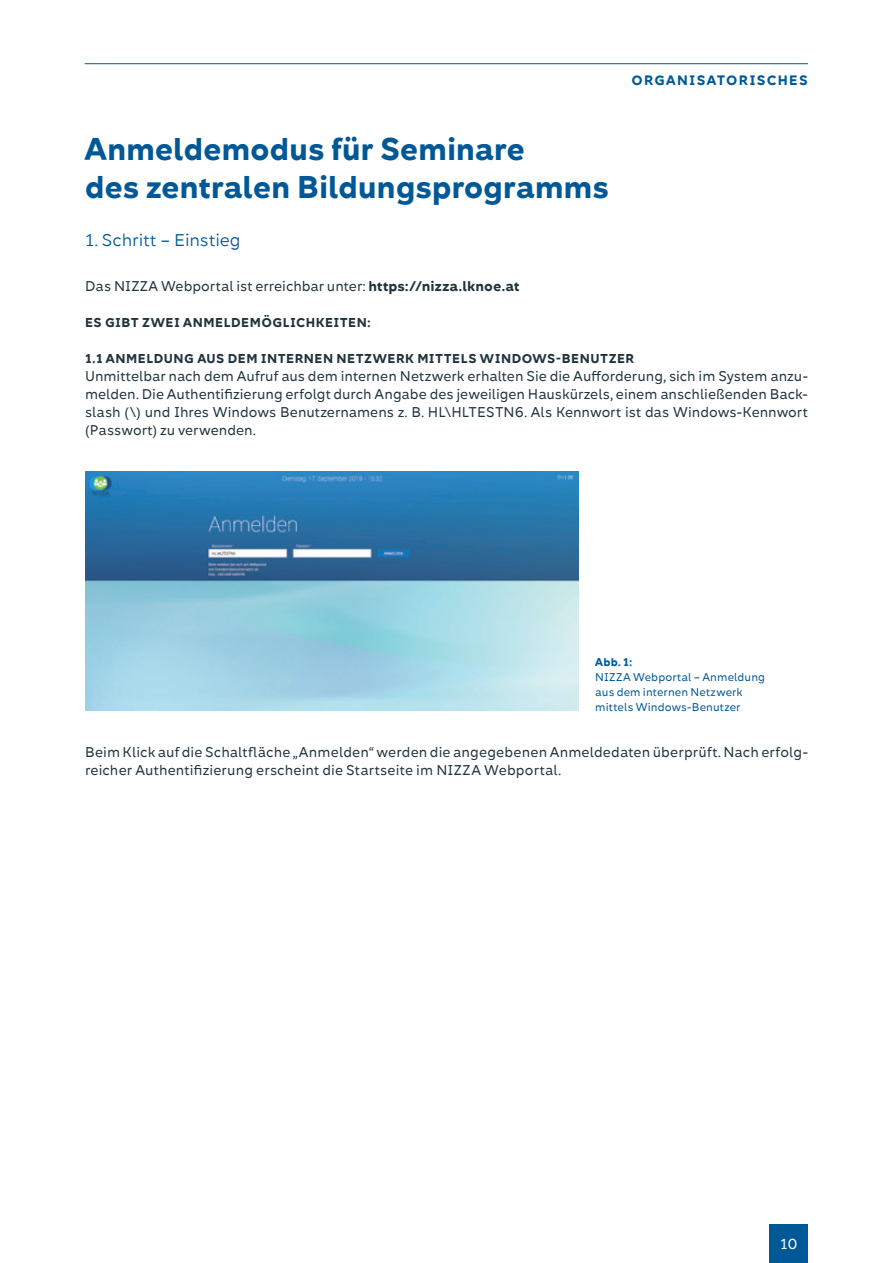
<style>
.page{position:relative;width:893px;height:1263px;background:#fff}
.page>*{position:absolute;margin:0;border:0;box-sizing:border-box;transform-origin:0 0}
.t1{font:800 29.4px/37.8px "Kometa";letter-spacing:-.01em;color:#005996}
.t2{font:16.5px "Kometa";color:#005996}
.t3{font:13.5px "Kometa";color:#fff}
.t4{font:13.2px/18px "Kometa";letter-spacing:.01em;color:#21353f;text-align:justify}
.t5{font:800 12.75px "Kometa";letter-spacing:.1em;color:#005996}
.t6{font:800 12px "Kometa";letter-spacing:.04em;color:#21353f}
.t7{font:10.5px/15px "Kometa";letter-spacing:.01em;color:#005996}
.t8{font:800 10.5px "Kometa";color:#005996}
.s1{font-weight:800}
</style>
<div class="page">
<hr style="left:85px;top:63px;width:723px;height:1px;background:#005996">
<div style="left:770px;top:1225px;width:38px;height:38px;background:#005996"></div>
<img style="left:85px;top:471px;width:493px;height:240px">
<p class="t5" style="left:631px;top:72px;width:68px">Organisa</p>
<p class="t5" style="left:717px;top:72px;width:33px">torisches</p>
<h1 class="t1" style="left:85px;top:130px;width:525px">Anmeldemodus für Seminare<br>des zentralen Bildungsprogramms</h1>
<p class="t2" style="left:85px;top:230px;width:157px">1. Schritt – Einstieg</p>
<p class="t4" style="left:85px;top:277px;width:436px">Das NIZZA Webportal ist erreichbar unter: <span class="s1">https://nizza.lknoe.at</span></p>
<p class="t6" style="left:85px;top:315px;width:287px">ES GIBT ZWEI AN MELDEMÖGLICHKEITEN:</p>
<p class="t6" style="left:85px;top:351px;width:551px">1.1 AN MELDUNG AUS DEM INTERN EN N ETZWERK MITTELS WIN DOWS-BEN UTZER</p>
<p class="t4" style="left:85px;top:367px;width:724px">Unmittelbar nach dem Aufruf aus dem internen Netzwerk erhalten Sie die Aufforderung, sich im System anzu&shy;melden. Die Authentifizierung erfolgt durch Angabe des jeweiligen Hauskürzels, einem anschließenden Back&shy;slash (\) und Ihres Windows Benutzernamens z. B. HL\HLTESTN6. Als Kennwort ist das Windows-Kennwort (Passwort) zu verwenden.</p>
<p class="t8" style="left:595px;top:655px;width:38px">Abb. 1:</p>
<p class="t7" style="left:595px;top:669px;width:171px">NIZZA Webportal – Anmeldung aus dem internen Netzwerk mittels Windows-Benutzer</p>
<p class="t4" style="left:85px;top:743px;width:724px">Beim Klick auf die Schaltfläche „Anmelden“ werden die angegebenen Anmeldedaten überprüft. Nach erfolg&shy;reicher Authentifizierung erscheint die Startseite im NIZZA Webportal.</p>
<p class="t3" style="left:780px;top:1235px;width:19px">10</p>
</div>
